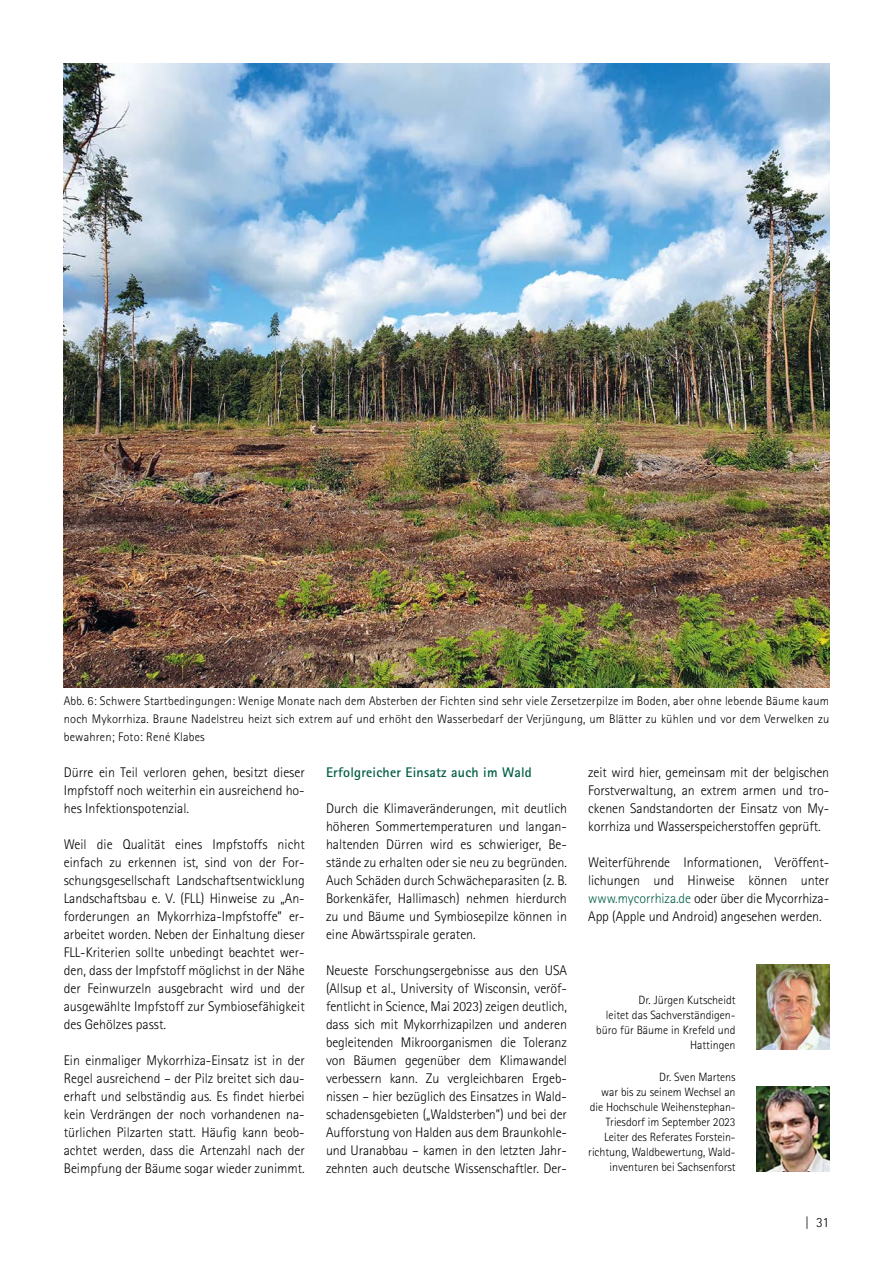
<style>
.page{position:relative;width:893px;height:1263px;background:#fff}
.page>*{position:absolute;margin:0;border:0;box-sizing:border-box;transform-origin:0 0}
.Fließtext{font:300 13.95px/18px "Rotis Sans Serif Std";color:#000;text-align:justify}
.H2_Zwischenüberschrift_grün{font:700 13.95px "Rotis Sans Serif Std";letter-spacing:.015em;color:#005e45}
.t1{font:300 12.45px/18px "Rotis Sans Serif Std";letter-spacing:.015em;color:#000;text-align:justify}
.Autor{font:300 12px/15px "Rotis Sans Serif Std";letter-spacing:-.005em;color:#000;text-align:right}
.s1{color:#005e45}
</style>
<div class="page">
<img style="left:757px;top:964px;width:72px;height:85px">
<img style="left:757px;top:1086px;width:72px;height:85px">
<img style="left:64px;top:64px;width:765px;height:623px">
<p class="t1" style="left:64px;top:692px;width:767px">Abb. 6: Schwere Startbedingungen: Wenige Monate nach dem Absterben der Fichten sind sehr viele Zersetzerpilze im Boden, aber ohne lebende Bäume kaum noch Mykorrhiza. Braune Nadelstreu heizt sich extrem auf und erhöht den Wasserbedarf der Verjüngung, um Blätter zu kühlen und vor dem Verwelken zu bewahren; Foto: René Klabes</p>
<p class="Fließtext" style="left:64px;top:763px;width:242px">Dürre ein Teil verloren gehen, besitzt dieser Impfstoff noch weiterhin ein ausreichend ho&shy;hes Infektionspotenzial.</p>
<p class="Fließtext" style="left:64px;top:835px;width:242px">Weil die Qualität eines Impfstoffs nicht einfach zu erkennen ist, sind von der For&shy;schungsgesellschaft Landschaftsentwicklung Landschaftsbau e. V. (FLL) Hinweise zu „An&shy;forderungen an Mykorrhiza-Impfstoffe” er&shy;arbeitet worden. Neben der Einhaltung dieser FLL-Kriterien sollte unbedingt beachtet wer&shy;den, dass der Impfstoff möglichst in der Nähe der Feinwurzeln ausgebracht wird und der ausgewählte Impfstoff zur Symbiosefähigkeit des Gehölzes passt.</p>
<p class="Fließtext" style="left:64px;top:1051px;width:242px">Ein einmaliger Mykorrhiza-Einsatz ist in der Regel ausreichend – der Pilz breitet sich dau&shy;erhaft und selbständig aus. Es findet hierbei kein Verdrängen der noch vorhandenen na&shy;türlichen Pilzarten statt. Häufig kann beob&shy;achtet werden, dass die Artenzahl nach der Beimpfung der Bäume sogar wieder zunimmt.</p>
<h2 class="H2_Zwischenüberschrift_grün" style="left:326px;top:764px;width:207px">Erfolgreicher Einsatz auch im Wald</h2>
<p class="Fließtext" style="left:326px;top:799px;width:242px">Durch die Klimaveränderungen, mit deutlich höheren Sommertemperaturen und langan&shy;haltenden Dürren wird es schwieriger, Be&shy;stände zu erhalten oder sie neu zu begründen.<br>Auch Schäden durch Schwächeparasiten (z. B.<br>Borkenkäfer, Hallimasch) nehmen hierdurch zu und Bäume und Symbiosepilze können in eine Abwärtsspirale geraten.</p>
<p class="Fließtext" style="left:326px;top:961px;width:242px">Neueste Forschungsergebnisse aus den USA (Allsup et al., University of Wisconsin, veröf&shy;fentlicht in Science, Mai 2023) zeigen deutlich, dass sich mit Mykorrhizapilzen und anderen begleitenden Mikroorganismen die Toleranz von Bäumen gegenüber dem Klimawandel verbessern kann. Zu vergleichbaren Ergeb&shy;nissen – hier bezüglich des Einsatzes in Wald&shy;schadensgebieten („Waldsterben”) und bei der Aufforstung von Halden aus dem Braunkohle&shy;und Uranabbau – kamen in den letzten Jahr&shy;zehnten auch deutsche Wissenschaftler. Der-</p>
<p class="Fließtext" style="left:588px;top:763px;width:242px">zeit wird hier, gemeinsam mit der belgischen Forstverwaltung, an extrem armen und tro&shy;ckenen Sandstandorten der Einsatz von My&shy;korrhiza und Wasserspeicherstoffen geprüft.</p>
<p class="Fließtext" style="left:588px;top:853px;width:242px">Weiterführende Informationen, Veröffent&shy;lichungen und Hinweise können unter <span class="s1">www.mycorrhiza.de</span> oder über die Mycorrhiza-App (Apple und Android) angesehen werden.</p>
<p class="Autor" style="left:596px;top:993px;width:141px">Dr. Jürgen Kutscheidt<br>leitet das Sachverständigen&shy;büro für Bäume in Krefeld und<br>Hattingen</p>
<p class="Autor" style="left:588px;top:1070px;width:149px">Dr. Sven Martens<br>war bis zu seinem Wechsel an die Hochschule Weihenstephan-<br>Triesdorf im September 2023<br>Leiter des Referates Forstein&shy;richtung, Waldbewertung, Wald&shy;inventuren bei Sachsenforst</p>
<p class="Fließtext" style="left:805px;top:1213px;width:26px">| 31</p>
</div>
